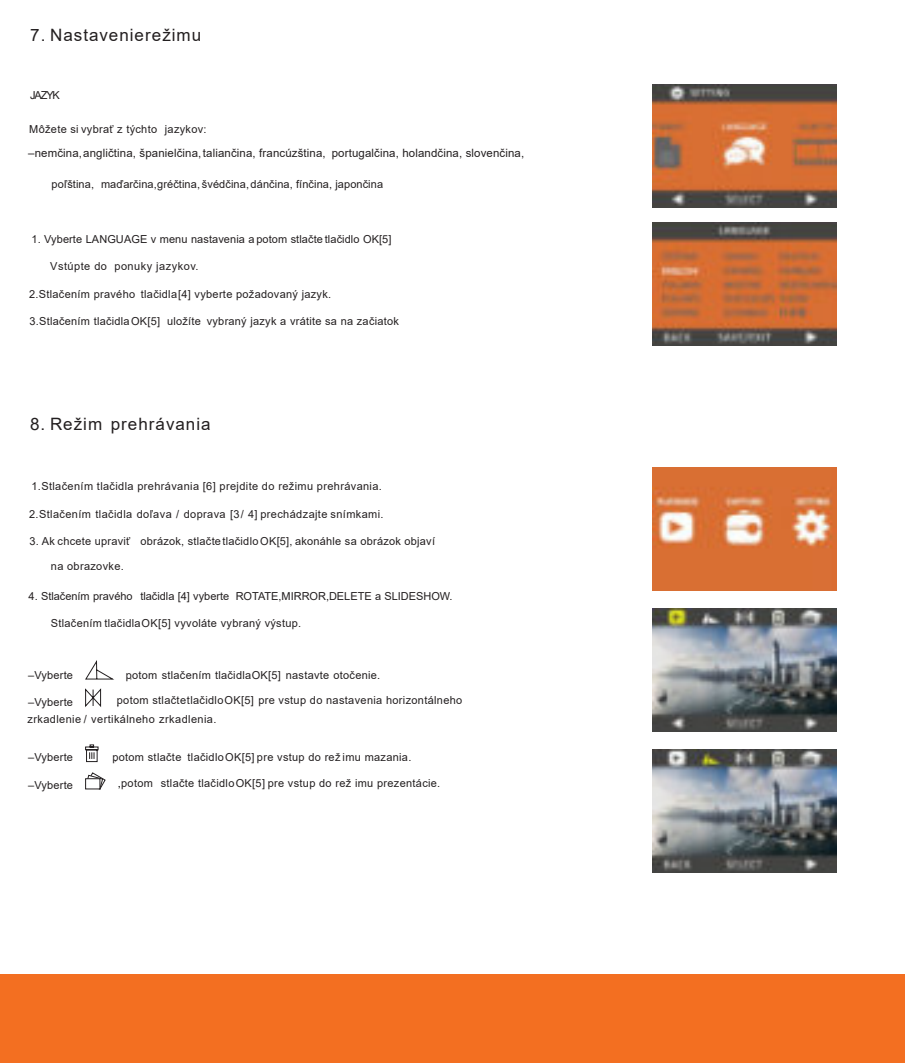
<style>
.page{position:relative;width:905px;height:1063px;background:#fff}
.page>*{position:absolute;margin:0;border:0;box-sizing:border-box;transform-origin:0 0}
.t1{font:17px "Arial";letter-spacing:.06em;color:#231f20}
.t2{font:11.5px "Arial";letter-spacing:.01em;color:#231f20}
.t3{font:11px "Arial";letter-spacing:.025em;color:#231f20}
.t4{font:11px "Arial";color:#231f20}
.t5{font:11px "Arial";letter-spacing:.045em;color:#231f20}
.t6{font:8px "Arial";color:#231f20}
.s1{font-size:8px}
.s2{color:#000}
</style>
<div class="page">
<div style="left:0;top:974px;width:905px;height:88px;background:#f36f21"></div>
<svg style="left:85px;top:660px;width:28px;height:19px"></svg>
<svg style="left:85px;top:688px;width:16px;height:19px"></svg>
<svg style="left:85px;top:744px;width:14px;height:18px"></svg>
<svg style="left:85px;top:772px;width:21px;height:18px"></svg>
<div style="left:85px;top:778px;width:15px;height:11px;background:#fff;border:1px solid #231f20"></div>
<img style="left:652px;top:85px;width:184px;height:123px">
<img style="left:652px;top:222px;width:184px;height:123px">
<img style="left:652px;top:467px;width:184px;height:123px">
<img style="left:652px;top:608px;width:184px;height:123px">
<img style="left:652px;top:749px;width:184px;height:123px">
<h1 class="t1" style="left:30px;top:29px;width:172px">7. Nastavenierežimu</h1>
<p class="t3" style="left:30px;top:90px;width:31px">JAZYK</p>
<p class="t3" style="left:29px;top:125px;width:179px">Môžete si vybrať z týchto jazykov:</p>
<p class="t2" style="left:28px;top:149px;width:498px">–nemčina,angličtina, španielčina,taliančina, francúzština, portugalčina, holandčina, slovenčina,</p>
<p class="t3" style="left:52px;top:180px;width:333px">poľština, maďarčina,gréčtina, švédčina, dánčina, fínčina, japončina</p>
<p class="t3" style="left:32px;top:235px;width:362px">1. Vyberte LANGUAGE v menu nastavenia a potom stlačte tlačidlo OK[5]</p>
<p class="t5" style="left:50px;top:262px;width:150px">Vstúpte do ponuky jazykov.</p>
<p class="t3" style="left:29px;top:290px;width:304px">2.Stlačením pravého tlačidla[4] vyberte požadovaný jazyk.</p>
<p class="t3" style="left:30px;top:317px;width:371px">3.Stlačením tlačidlaOK[5] uložíte vybraný jazyk a vrátite sa na začiatok</p>
<h1 class="t1" style="left:30px;top:418px;width:182px">8. Režim prehrávania</h1>
<p class="t3" style="left:32px;top:482px;width:352px">1.Stlačením tlačidla prehrávania [6] prejdite do režimu prehrávania.</p>
<p class="t3" style="left:29px;top:509px;width:356px">2.Stlačením tlačidla doľava / doprava [3/ 4] prechádzajte snímkami.</p>
<p class="t3" style="left:30px;top:537px;width:407px">3. Ak chcete upraviť obrázok, stlačtetlačidlo OK[5], akonáhle sa obrázok objaví</p>
<p class="t3" style="left:51px;top:561px;width:74px">na obrazovke.</p>
<p class="t4" style="left:29px;top:592px;width:426px">4. Stlačením pravého tlačidla [4] vyberte ROTATE,MIRROR,DELETE a SLIDESHOW.</p>
<p class="t3" style="left:51px;top:619px;width:252px">Stlačením tlačidlaOK[5] vyvoláte vybraný výstup.</p>
<p class="t3" style="left:28px;top:670px;width:46px">–Vyberte</p>
<p class="t3" style="left:28px;top:698px;width:46px">–Vyberte</p>
<p class="t3" style="left:126px;top:670px;width:256px">p<span class="s1">,</span>otom stlačením tlačidlaOK[5] nastavte otočenie.</p>
<p class="t3" style="left:117px;top:696px;width:347px">potom stlačtetlačidloOK[5] pre vstup do nastavenia horizontálneho</p>
<p class="t6" style="left:117px;top:700px;width:4px">,</p>
<p class="t3" style="left:28px;top:714px;width:190px">zrkadlenie / vertikálneho zrkadlenia.</p>
<p class="t3" style="left:112px;top:753px;width:301px">potom stlačte tlačidloOK[5] pre vstup do rež imu mazania.</p>
<p class="t3" style="left:28px;top:753px;width:46px">–Vyberte</p>
<p class="t6" style="left:114px;top:755px;width:4px">,</p>
<p class="t3" style="left:28px;top:780px;width:46px">–Vyberte</p>
<p class="t3" style="left:118px;top:778px;width:324px"><span class="s2">,</span>potom stlačte tlačidloOK[5] pre vstup do rež imu prezentácie.</p>
</div>
